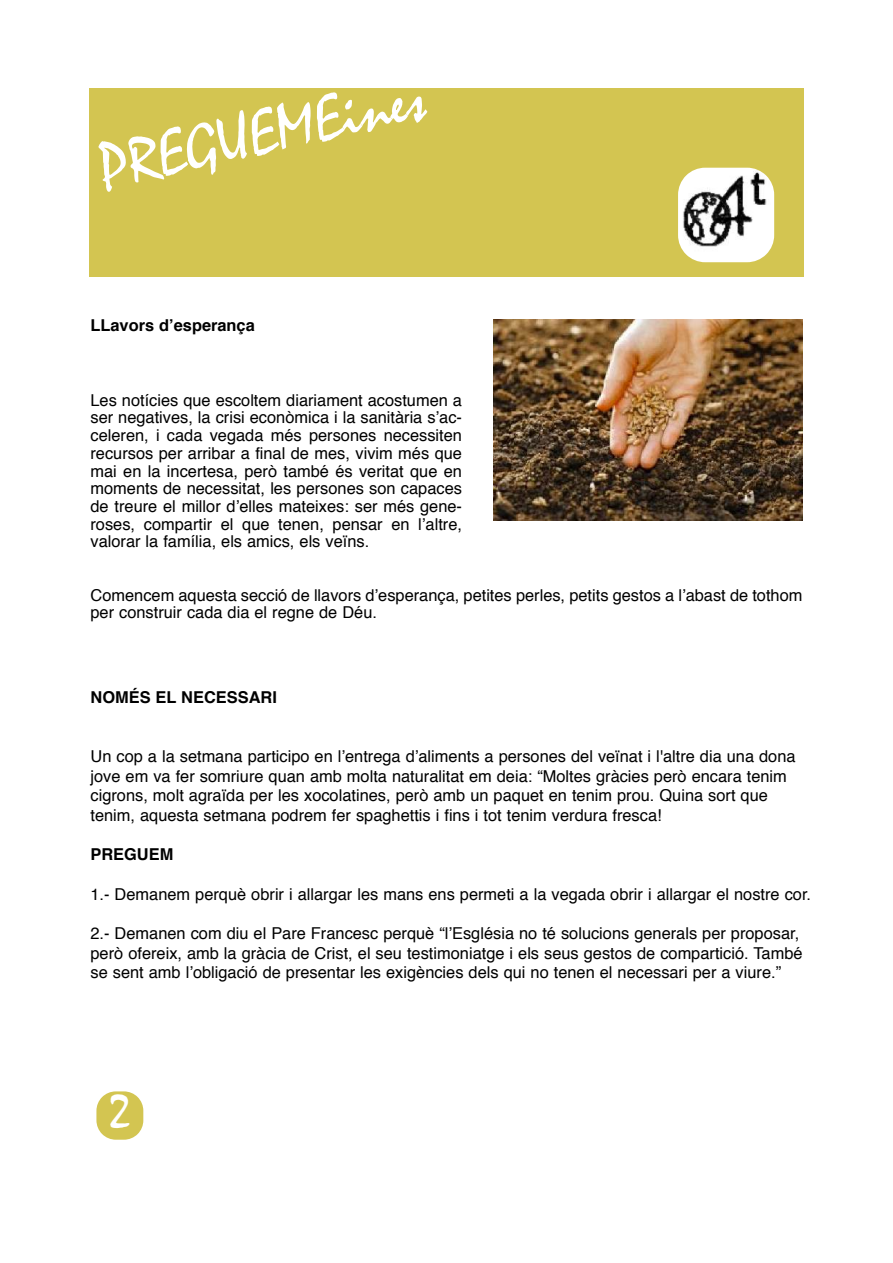
<style>
.page{position:relative;width:893px;height:1263px;background:#fff}
.page>*{position:absolute;margin:0;border:0;box-sizing:border-box;transform-origin:0 0}
.t1{font:65.55px "Mistral";color:#fff}
.t2{font:49.2px "Mistral";color:#fff}
.t3{font:16.35px/17.7px "Helvetica";color:#000}
.t4{font:700 16.35px "Helvetica";color:#000}
</style>
<div class="page">
<div style="left:89px;top:89px;width:714px;height:188px;background:#d3c551"></div>
<img style="left:678px;top:168px;width:96px;height:94px">
<svg style="left:96px;top:1091px;width:47px;height:49px;background:#d9ce6c"></svg>
<img style="left:493px;top:320px;width:309px;height:201px">
<h1 class="t1" style="left:94px;top:140px;width:333px;rotate:-12deg">PREGUEMEines</h1>
<p class="t4" style="left:90px;top:318px;width:166px">LLavors d’esperança</p>
<p class="t3" style="left:90px;top:392px;width:373px;text-align:justify">Les notícies que escoltem diariament acostumen a ser negatives, la crisi econòmica i la sanitària s’ac&shy;celeren, i cada vegada més persones necessiten recursos per arribar a final de mes, vivim més que mai en la incertesa, però també és veritat que en moments de necessitat, les persones son capaces de treure el millor d’elles mateixes: ser més gene&shy;roses, compartir el que tenen, pensar en l’altre, valorar la família, els amics, els veïns.</p>
<p class="t3" style="left:90px;top:588px;width:713px">Comencem aquesta secció de llavors d’esperança, petites perles, petits gestos a l’abast de tothom per construir cada dia el regne de Déu.</p>
<p class="t4" style="left:90px;top:691px;width:188px">NOMÉS EL NECESSARI</p>
<p class="t3" style="left:90px;top:748px;width:706px;line-height:19.6px">Un cop a la setmana participo en l’entrega d’aliments a persones del veïnat i l'altre dia una dona jove em va fer somriure quan amb molta naturalitat em deia: “Moltes gràcies però encara tenim cigrons, molt agraïda per les xocolatines, però amb un paquet en tenim prou. Quina sort que tenim, aquesta setmana podrem fer spaghettis i fins i tot tenim verdura fresca!</p>
<p class="t4" style="left:90px;top:848px;width:84px">PREGUEM</p>
<p class="t3" style="left:90px;top:887px;width:722px">1.- Demanem perquè obrir i allargar les mans ens permeti a la vegada obrir i allargar el nostre cor.</p>
<p class="t3" style="left:90px;top:925px;width:713px;line-height:19.6px">2.- Demanen com diu el Pare Francesc perquè “l’Església no té solucions generals per proposar, però ofereix, amb la gràcia de Crist, el seu testimoniatge i els seus gestos de compartició. També se sent amb l’obligació de presentar les exigències dels qui no tenen el necessari per a viure.”</p>
<h2 class="t2" style="left:110px;top:1088px;width:21px">2</h2>
</div>
